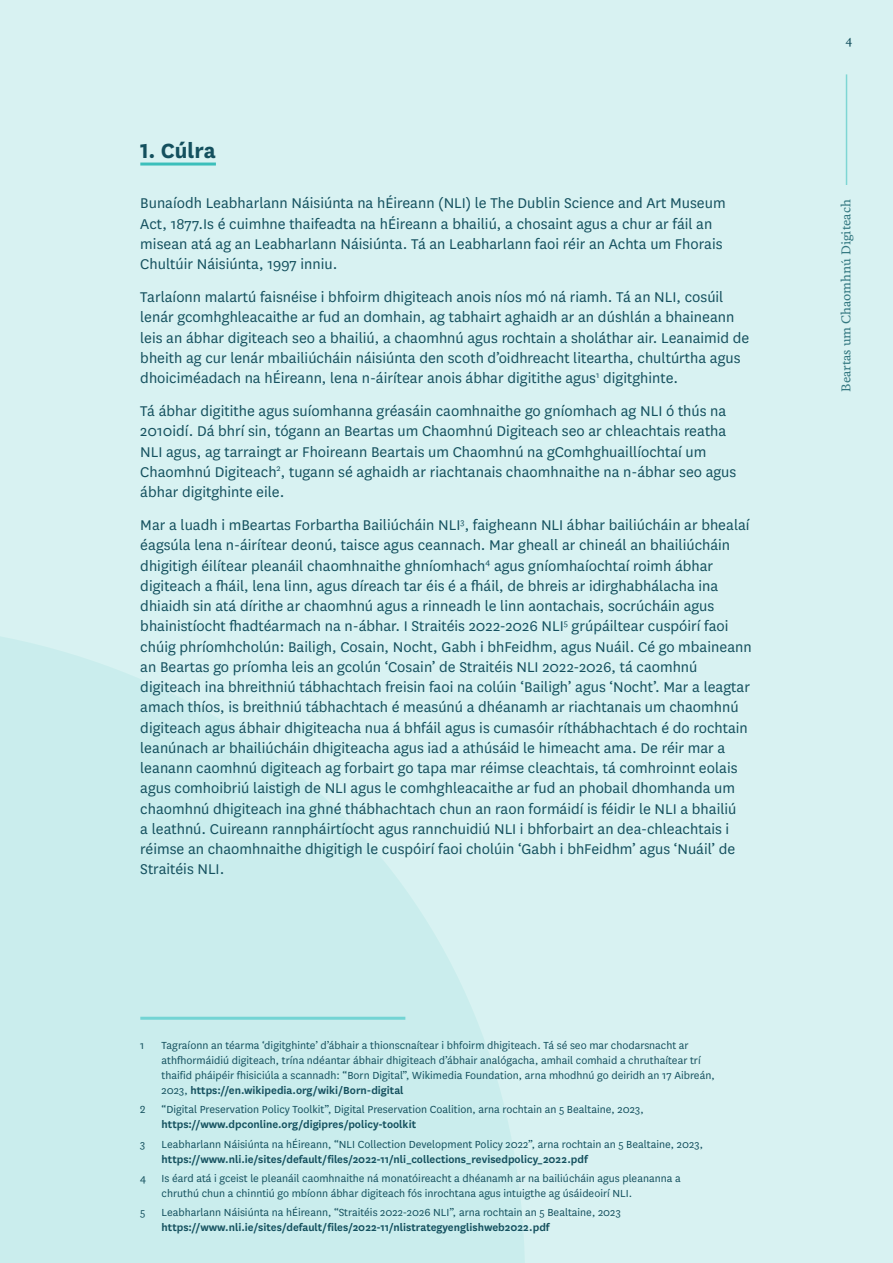
<style>
.page{position:relative;width:893px;height:1263px;background:#fff}
.page>*{position:absolute;margin:0;border:0;box-sizing:border-box;transform-origin:0 0}
.t1{font:700 24px "National";color:#14505e}
.t2{font:16.5px/20.2px "National";color:#14505e}
.t3{font:12px/15px "National";color:#14505e}
.t4{font:600 12px "National";color:#14505e}
.t5{font:500 12px "Feijoa";color:#14505e}
.s1{font-weight:600}
</style>
<div class="page">
<div style="left:0;top:0;width:893px;height:1263px;background:linear-gradient(to right,#d0efef,#daf3f3)"></div>
<hr style="left:140px;top:163px;width:76px;height:3px;background:#3bbfbb">
<hr style="left:140px;top:1017px;width:265px;height:3px;background:#73d4d4">
<h1 class="t1" style="left:140px;top:134px;width:77px">1. Cúlra</h1>
<p class="t2" style="left:140px;top:192px;width:587px">Bunaíodh Leabharlann Náisiúnta na hÉireann (NLI) le The Dublin Science and Art Museum Act, 1877.Is é cuimhne thaifeadta na hÉireann a bhailiú, a chosaint agus a chur ar fáil an misean atá ag an Leabharlann Náisiúnta. Tá an Leabharlann faoi réir an Achta um Fhorais Chultúir Náisiúnta, 1997 inniu.</p>
<p class="t2" style="left:140px;top:286px;width:611px">Tarlaíonn malartú faisnéise i bhfoirm dhigiteach anois níos mó ná riamh. Tá an NLI, cosúil lenár gcomhghleacaithe ar fud an domhain, ag tabhairt aghaidh ar an dúshlán a bhaineann leis an ábhar digiteach seo a bhailiú, a chaomhnú agus rochtain a sholáthar air. Leanaimid de bheith ag cur lenár mbailiúcháin náisiúnta den scoth d’oidhreacht liteartha, chultúrtha agus dhoiciméadach na hÉireann, lena n-áirítear anois ábhar digitithe agus<sup>1</sup> digitghinte.</p>
<p class="t2" style="left:140px;top:400px;width:597px">Tá ábhar digitithe agus suíomhanna gréasáin caomhnaithe go gníomhach ag NLI ó thús na 2010idí. Dá bhrí sin, tógann an Beartas um Chaomhnú Digiteach seo ar chleachtais reatha NLI agus, ag tarraingt ar Fhoireann Beartais um Chaomhnú na gComhghuaillíochtaí um Chaomhnú Digiteach<sup>2</sup>, tugann sé aghaidh ar riachtanais chaomhnaithe na n-ábhar seo agus ábhar digitghinte eile.</p>
<p class="t2" style="left:140px;top:514px;width:613px">Mar a luadh i mBeartas Forbartha Bailiúcháin NLI<sup>3</sup>, faigheann NLI ábhar bailiúcháin ar bhealaí éagsúla lena n-áirítear deonú, taisce agus ceannach. Mar gheall ar chineál an bhailiúcháin dhigitigh éilítear pleanáil chaomhnaithe ghníomhach<sup>4</sup> agus gníomhaíochtaí roimh ábhar digiteach a fháil, lena linn, agus díreach tar éis é a fháil, de bhreis ar idirghabhálacha ina dhiaidh sin atá dírithe ar chaomhnú agus a rinneadh le linn aontachais, socrúcháin agus bhainistíocht fhadtéarmach na n-ábhar. I Straitéis 2022-2026 NLI<sup>5</sup> grúpáiltear cuspóirí faoi chúig phríomhcholún: Bailigh, Cosain, Nocht, Gabh i bhFeidhm, agus Nuáil. Cé go mbaineann an Beartas go príomha leis an gcolún ‘Cosain’ de Straitéis NLI 2022-2026, tá caomhnú digiteach ina bhreithniú tábhachtach freisin faoi na colúin ‘Bailigh’ agus ‘Nocht’. Mar a leagtar amach thíos, is breithniú tábhachtach é measúnú a dhéanamh ar riachtanais um chaomhnú digiteach agus ábhair dhigiteacha nua á bhfáil agus is cumasóir ríthábhachtach é do rochtain leanúnach ar bhailiúcháin dhigiteacha agus iad a athúsáid le himeacht ama. De réir mar a leanann caomhnú digiteach ag forbairt go tapa mar réimse cleachtais, tá comhroinnt eolais agus comhoibriú laistigh de NLI agus le comhghleacaithe ar fud an phobail dhomhanda um chaomhnú dhigiteach ina ghné thábhachtach chun an raon formáidí is féidir le NLI a bhailiú<br>a leathnú. Cuireann rannpháirtíocht agus rannchuidiú NLI i bhforbairt an dea-chleachtais i réimse an chaomhnaithe dhigitigh le cuspóirí faoi cholúin ‘Gabh i bhFeidhm’ agus ‘Nuáil’ de Straitéis NLI.</p>
<p class="t3" style="left:140px;top:1037px;width:6px">1</p>
<p class="t3" style="left:162px;top:1037px;width:555px">Tagraíonn an téarma ‘digitghinte’ d’ábhair a thionscnaítear i bhfoirm dhigiteach. Tá sé seo mar chodarsnacht ar athfhormáidiú digiteach, trína ndéantar ábhair dhigiteach d’ábhair analógacha, amhail comhaid a chruthaítear trí thaifid pháipéir fhisiciúla a scannadh: “Born Digital”, Wikimedia Foundation, arna mhodhnú go deiridh an 17 Aibreán, 2023, <span class="s1">https://en.wikipedia.org/wiki/Born-digital</span></p>
<p class="t3" style="left:140px;top:1102px;width:7px">2</p>
<p class="t3" style="left:162px;top:1102px;width:484px">“Digital Preservation Policy Toolkit”, Digital Preservation Coalition, arna rochtain an 5 Bealtaine, 2023,</p>
<p class="t4" style="left:162px;top:1116px;width:256px">https://www.dpconline.org/digipres/policy-toolkit</p>
<p class="t3" style="left:140px;top:1136px;width:7px">3</p>
<p class="t3" style="left:162px;top:1136px;width:543px">Leabharlann Náisiúnta na hÉireann, “NLI Collection Development Policy 2022”, arna rochtain an 5 Bealtaine, 2023,</p>
<p class="t4" style="left:162px;top:1151px;width:428px">https://www.nli.ie/sites/default/files/2022-11/nli_collections_revisedpolicy_2022.pdf</p>
<p class="t3" style="left:140px;top:1170px;width:7px">4</p>
<p class="t3" style="left:162px;top:1170px;width:521px">Is éard atá i gceist le pleanáil caomhnaithe ná monatóireacht a dhéanamh ar na bailiúcháin agus pleananna a chruthú chun a chinntiú go mbíonn ábhar digiteach fós inrochtana agus intuigthe ag úsáideoirí NLI.</p>
<p class="t3" style="left:140px;top:1204px;width:7px">5</p>
<p class="t3" style="left:162px;top:1204px;width:461px">Leabharlann Náisiúnta na hÉireann, “Straitéis 2022-2026 NLI”, arna rochtain an 5 Bealtaine, 2023</p>
<p class="t4" style="left:162px;top:1219px;width:389px">https://www.nli.ie/sites/default/files/2022-11/nlistrategyenglishweb2022.pdf</p>
<p class="t5" style="left:845px;top:32px;width:9px">4</p>
<p class="t5" style="left:838px;top:392px;width:193px;rotate:-90deg">Beartas um Chaomhnú Digiteach</p>
</div>
